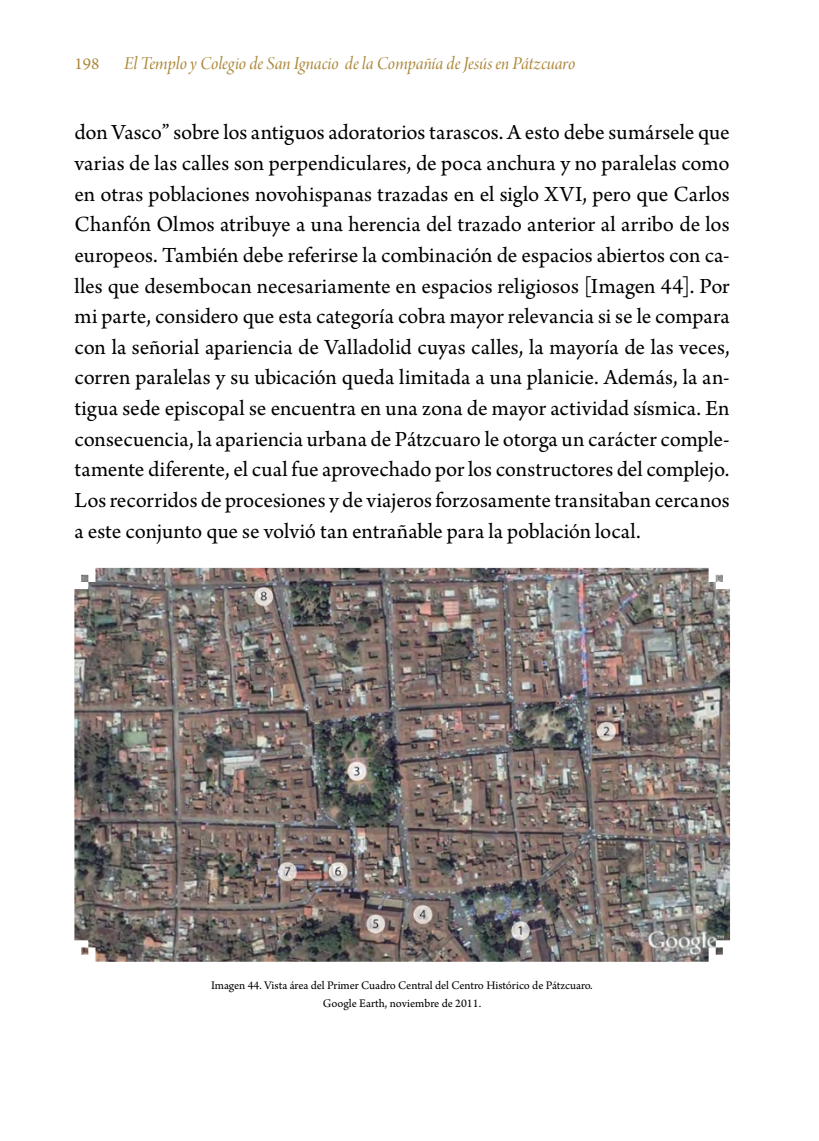
<style>
.page{position:relative;width:819px;height:1141px;background:#fff}
.page>*{position:absolute;margin:0;border:0;box-sizing:border-box;transform-origin:0 0}
.t1{font:22.75px/30.6px "Arno Pro";letter-spacing:.005em;color:#000;text-align:justify}
.t2{font:19.25px "Arno Pro Italic Display";letter-spacing:-.005em;color:#ac883a}
.t3{font:17.5px "Arno Pro";color:#ac883a}
.Pié_de_Foto{font:12.25px "Arno Pro";letter-spacing:-.02em;color:#000}
.Autor_de_Foto{font:12.25px "Arno Pro";color:#000}
</style>
<div class="page">
<img style="left:74px;top:568px;width:656px;height:394px">
<p class="t3" style="left:74px;top:54px;width:26px">198</p>
<p class="t2" style="left:124px;top:53px;width:453px">El Templo y Colegio de San Ignacio de la Compañía de Jesús en Pátzcuaro</p>
<p class="t1" style="left:74px;top:118px;width:656px">don Vasco” sobre los antiguos adoratorios tarascos. A esto debe sumársele que varias de las calles son perpendiculares, de poca anchura y no paralelas como en otras poblaciones novohispanas trazadas en el siglo XVI, pero que Carlos Chanfón Olmos atribuye a una herencia del trazado anterior al arribo de los europeos. También debe referirse la combinación de espacios abiertos con ca&shy;lles que desembocan necesariamente en espacios religiosos [Imagen 44]. Por mi parte, considero que esta categoría cobra mayor relevancia si se le compara con la señorial apariencia de Valladolid cuyas calles, la mayoría de las veces, corren paralelas y su ubicación queda limitada a una planicie. Además, la an&shy;tigua sede episcopal se encuentra en una zona de mayor actividad sísmica. En consecuencia, la apariencia urbana de Pátzcuaro le otorga un carácter comple&shy;tamente diferente, el cual fue aprovechado por los constructores del complejo.<br>Los recorridos de procesiones y de viajeros forzosamente transitaban cercanos a este conjunto que se volvió tan entrañable para la población local.</p>
<p class="Pié_de_Foto" style="left:211px;top:978px;width:383px">Imagen 44. Vista área del Primer Cuadro Central del Centro Histórico de Pátzcuaro.</p>
<p class="Autor_de_Foto" style="left:323px;top:996px;width:160px">Google Earth, noviembre de 2011.</p>
</div>
